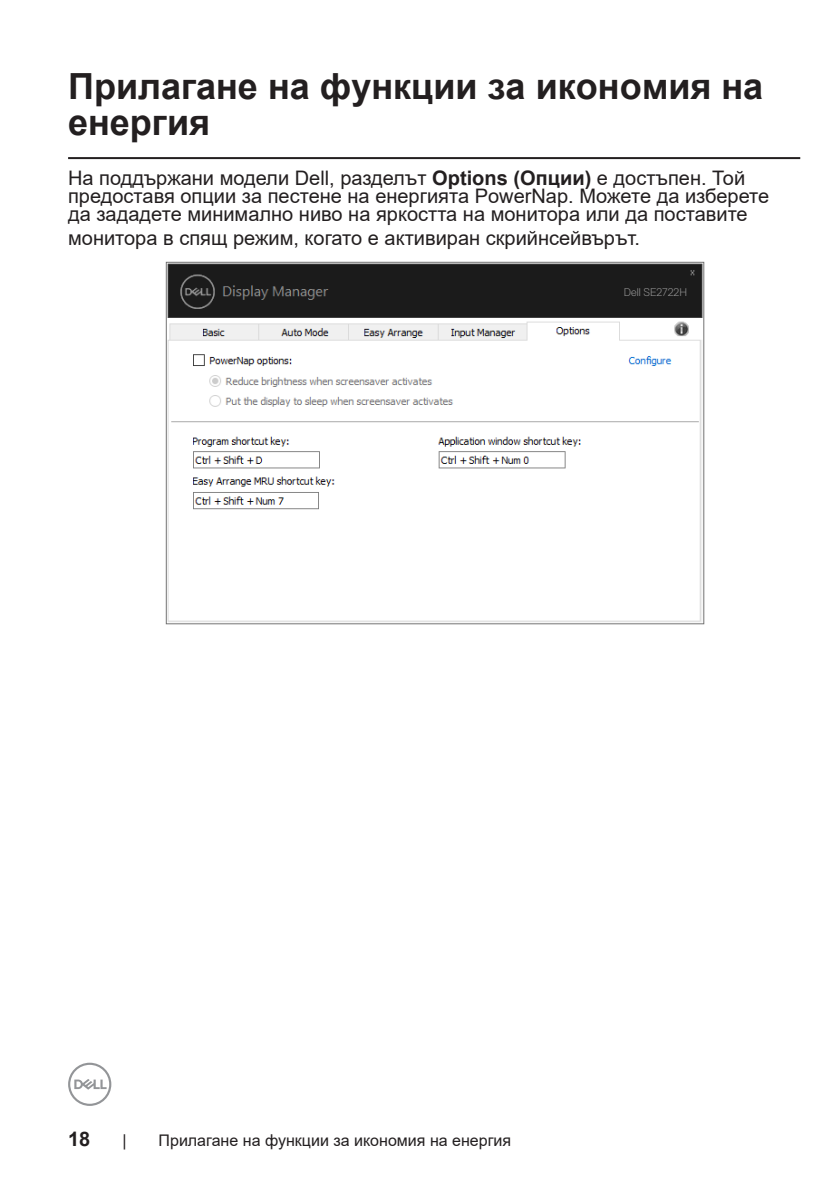
<style>
.page{position:relative;width:840px;height:1191px;background:#fff}
.page>*{position:absolute;margin:0;border:0;box-sizing:border-box;transform-origin:0 0}
.Head_1{font:700 36px/36px "Arial";color:#231f20}
.Paragraph{font:20px/18px "Arial";color:#231f20}
.t1{font:700 20px "Arial";color:#231f20}
.t2{font:16px "Arial";color:#231f20}
.t3{font:300 11.2px "Dell Replica";color:#939393}
.s1{font-weight:700}
</style>
<div class="page">
<svg style="left:68px;top:1062px;width:43px;height:44px"></svg>
<hr style="left:68px;top:157px;width:731px;height:2px;background:#231f20">
<img style="left:165px;top:261px;width:540px;height:364px">
<div style="left:188px;top:513px;width:150px;height:45px;background:#fff"></div>
<p class="Head_1" style="left:68px;top:69px;width:696px">Прилагане на функции за икономия на енергия</p>
<p class="Paragraph" style="left:68px;top:169px;width:702px">На поддържани модели Dell, разделът <span class="s1">Options (Опции)</span> е достъпен. Той предоставя опции за пестене на енергията PowerNap. Можете да изберете да зададете минимално ниво на яркостта на монитора или да поставите</p>
<p class="Paragraph" style="left:68px;top:229px;width:573px">монитора в спящ режим, когато е активиран скрийнсейвърът.</p>
<p class="t3" style="left:623px;top:286px;width:65px">Dell SE2722H</p>
<p class="t1" style="left:68px;top:1124px;width:24px">18</p>
<p class="t2" style="left:122px;top:1129px;width:6px">|</p>
<p class="t2" style="left:158px;top:1129px;width:354px">Прилагане на функции за икономия на енергия</p>
</div>
